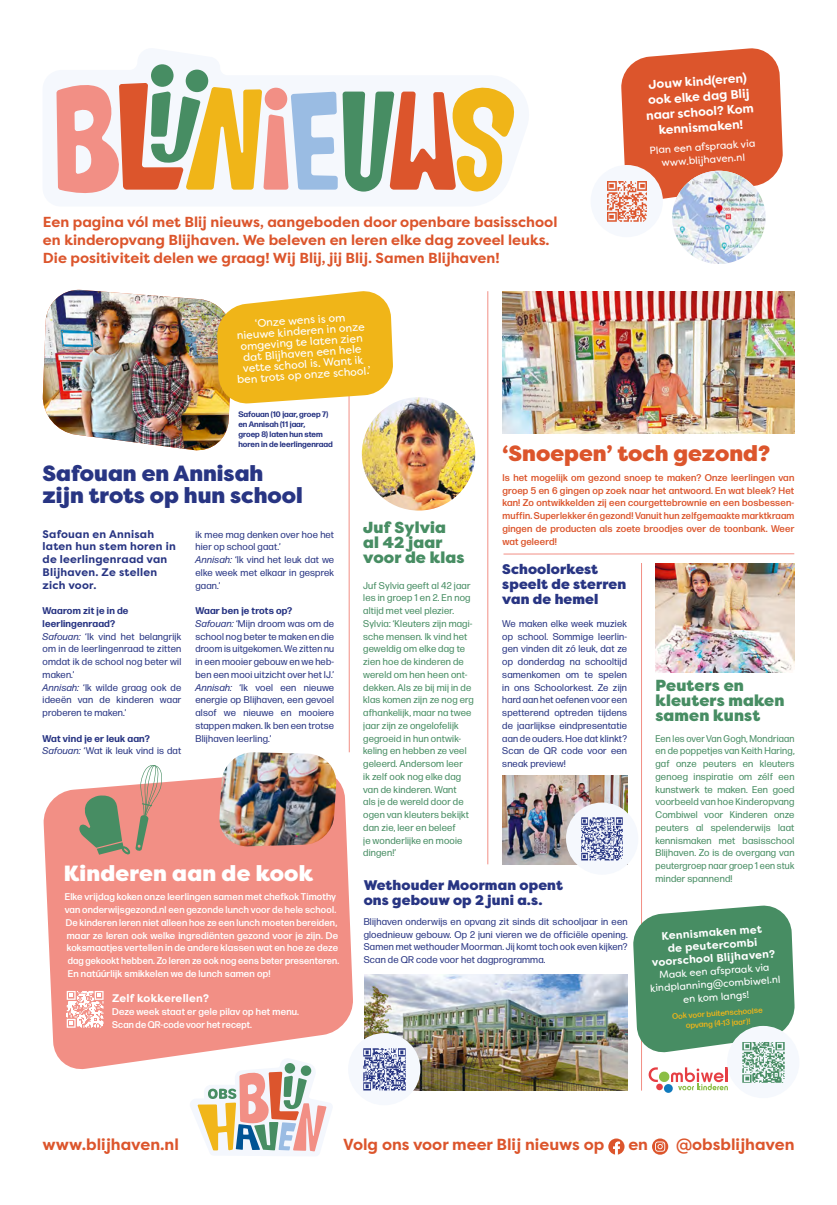
<style>
.page{position:relative;width:837px;height:1205px;background:#fff}
.page>*{position:absolute;margin:0;border:0;box-sizing:border-box;transform-origin:0 0}
.t1{font:900 22px/22px "Filson Pro";color:#283583}
.t2{font:900 22px "Filson Pro";color:#dc552c}
.t3{font:900 22px "Filson Pro";letter-spacing:.01em;color:#fff}
.t4{font:900 16px/15px "Filson Pro";letter-spacing:.01em;color:#478d63}
.t5{font:700 16px "Filson Pro";color:#dc552c}
.t6{font:700 14.5px/18px "Filson Pro";color:#dc552c}
.t7{font:900 14px/15px "Filson Pro";letter-spacing:.01em;color:#283583}
.t8{font:700 12.4px/15.3px "Filson Pro";color:#fff;text-align:center}
.t9{font:11px/11px "Filson Pro";color:#fff;text-align:center}
.Intro_klein{font:700 11px/12.8px "Filson Pro";letter-spacing:.02em;color:#283583}
.Intro_klein-2{font:700 11px/12.7px "Filson Pro";letter-spacing:.02em;color:#fff;text-align:center}
.t10{font:10.2px/13.1px "Filson Pro";color:#fff;text-align:center}
.t11{font:10px/12.9px "Filson Pro";color:#fff;text-align:center}
.brood{font:9.8px/12.8px "Forma DJR Text";letter-spacing:.02em;color:#283583;text-align:justify}
.brood-2{font:9.8px/12.8px "Forma DJR Text";letter-spacing:.02em;color:#478d63}
.brood-3{font:500 9.8px "Forma DJR Text";letter-spacing:.02em;color:#fff}
.brood-4{font:500 9.8px/12.8px "Forma DJR Text";letter-spacing:.02em;color:#dc552c;text-align:justify}
.brood-5{font:500 9.8px "Forma DJR Text";letter-spacing:.02em;color:#fff;scale:.96 1}
.brood-6{font:700 9.8px/12.8px "Forma DJR Text";letter-spacing:.02em;color:#283583}
.brood-7{font:700 8px/10px "Forma DJR Text";color:#283583}
.brood-8{font:500 8px/10px "Forma DJR Text";color:#f0b518;text-align:center}
.s1{font-style:italic}
</style>
<div class="page">
<img style="left:502px;top:775px;width:125px;height:89px">
<svg style="left:663px;top:1084px;width:9px;height:9px"></svg>
<svg style="left:648px;top:1067px;width:79px;height:23px"></svg>
<hr style="left:348px;top:391px;width:1px;height:361px;background:#f28f85">
<hr style="left:487px;top:291px;width:1px;height:573px;background:#f28f85">
<hr style="left:641px;top:563px;width:1px;height:527px;background:#f28f85">
<svg style="left:608px;top:1138px;width:16px;height:16px"></svg>
<svg style="left:651px;top:1138px;width:17px;height:16px"></svg>
<svg style="left:654px;top:1141px;width:11px;height:10px"></svg>
<svg style="left:621px;top:48px;width:162px;height:154px;background:#df6641"></svg>
<img style="left:672px;top:171px;width:93px;height:93px;border-radius:47px">
<div style="left:590px;top:165px;width:72px;height:72px;background:#f5f8fd;border-radius:50%"></div>
<img style="left:607px;top:181px;width:40px;height:41px">
<svg style="left:190px;top:1071px;width:142px;height:85px"></svg>
<div style="left:301px;top:1065px;width:10px;height:11px;background:#478d63;border-radius:50%"></div>
<div style="left:284px;top:1063px;width:11px;height:10px;background:#478d63;border-radius:50%"></div>
<img style="left:502px;top:291px;width:292px;height:143px">
<img style="left:42px;top:289px;width:351px;height:163px">
<img style="left:362px;top:397px;width:113px;height:113px;border-radius:57px">
<svg style="left:43px;top:777px;width:310px;height:294px;background:#f39d94"></svg>
<img style="left:218px;top:752px;width:119px;height:95px">
<svg style="left:79px;top:765px;width:83px;height:89px"></svg>
<img style="left:655px;top:563px;width:138px;height:109px">
<img style="left:364px;top:974px;width:263px;height:116px">
<hr style="left:503px;top:553px;width:291px;height:1px;background:#f28f85">
<svg style="left:633px;top:905px;width:161px;height:148px;background:#589872"></svg>
<div style="left:726px;top:1026px;width:73px;height:72px;background:#f5f8fd;border-radius:50%"></div>
<div style="left:565px;top:802px;width:73px;height:73px;background:#f5f8fd;border-radius:50%"></div>
<img style="left:742px;top:1042px;width:43px;height:41px">
<svg style="left:67px;top:991px;width:37px;height:37px"></svg>
<div style="left:186px;top:70px;width:22px;height:22px;background:#478d63;border-radius:50%"></div>
<div style="left:151px;top:64px;width:22px;height:23px;background:#478d63;border-radius:50%"></div>
<svg style="left:56px;top:77px;width:459px;height:117px"></svg>
<div style="left:348px;top:1033px;width:72px;height:72px;background:#f5f8fd;border-radius:50%"></div>
<img style="left:363px;top:1048px;width:43px;height:43px">
<img style="left:581px;top:817px;width:42px;height:44px">
<p class="t6" style="left:43px;top:213px;width:516px">Een pagina vól met Blij nieuws, aangeboden door openbare basisschool en kinderopvang Blijhaven. We beleven en leren elke dag zoveel leuks.<br>Die positiviteit delen we graag! Wij Blij, jij Blij. Samen Blijhaven!</p>
<p class="t9" style="left:233px;top:319px;width:135px;rotate:-4deg">‘Onze wens is om<br>nieuwe kinderen in onze omgeving te laten zien dat Blijhaven een hele vette school is. Want ik ben trots op onze school.’</p>
<p class="t8" style="left:643px;top:78px;width:109px;rotate:-4deg">Jouw kind(eren) ook elke dag Blij naar school? Kom kennismaken!</p>
<p class="t10" style="left:648px;top:144px;width:107px;rotate:-4deg">Plan een afspraak via www.blijhaven.nl</p>
<p class="brood-7" style="left:238px;top:409px;width:96px">Safouan (10 jaar, groep 7) en Annisah (11 jaar,<br>groep 8) laten hun stem horen in de leerlingenraad</p>
<p class="t1" style="left:43px;top:463px;width:261px">Safouan en Annisah zijn trots op hun school</p>
<p class="Intro_klein" style="left:43px;top:527px;width:135px">Safouan en Annisah laten hun stem horen in de leerlingenraad van<br>Blijhaven. Ze stellen zich voor.</p>
<p class="brood-6" style="left:43px;top:604px;width:87px">Waarom zit je in de leerlingenraad?</p>
<p class="brood" style="left:43px;top:629px;width:140px"><span class="s1">Safouan:</span> ‘Ik vind het belangrijk om in de leerlingenraad te zitten omdat ik de school nog beter wil maken.’</p>
<p class="brood" style="left:43px;top:680px;width:140px"><span class="s1">Annisah:</span> ‘Ik wilde graag ook de ideeën van de kinderen waar proberen te maken.’</p>
<p class="brood-6" style="left:43px;top:731px;width:109px">Wat vind je er leuk aan?</p>
<p class="brood" style="left:43px;top:744px;width:140px"><span class="s1">Safouan:</span> ‘Wat ik leuk vind is dat</p>
<p class="brood" style="left:195px;top:527px;width:140px">ik mee mag denken over hoe het hier op school gaat.’</p>
<p class="brood" style="left:195px;top:553px;width:140px"><span class="s1">Annisah:</span> ‘Ik vind het leuk dat we elke week met elkaar in gesprek gaan.’</p>
<p class="brood-6" style="left:195px;top:604px;width:98px">Waar ben je trots op?</p>
<p class="brood" style="left:195px;top:617px;width:140px"><span class="s1">Safouan:</span> ‘Mijn droom was om de school nog beter te maken en die droom is uitgekomen. We zitten nu in een mooier gebouw en we heb&shy;ben een mooi uitzicht over het IJ.’</p>
<p class="brood" style="left:195px;top:680px;width:140px"><span class="s1">Annisah:</span> ‘Ik voel een nieuwe energie op Blijhaven, een gevoel alsof we nieuwe en mooiere stappen maken. Ik ben een trotse Blijhaven leerling.’</p>
<p class="t3" style="left:64px;top:859px;width:251px">Kinderen aan de kook</p>
<p class="brood-3" style="left:65px;top:890px;width:273px">Elke vrijdag koken onze leerlingen samen met chefkok Timothy</p>
<p class="brood-3" style="left:65px;top:903px;width:273px">van onderwijsgezond.nl een gezonde lunch voor de hele school.</p>
<p class="brood-3" style="left:66px;top:916px;width:273px">De kinderen leren niet alleen hoe ze een lunch moeten bereiden,</p>
<p class="brood-3" style="left:67px;top:929px;width:273px">maar ze leren ook welke ingrediënten gezond voor je zijn. De</p>
<p class="brood-3" style="left:67px;top:941px;width:273px">koksmaatjes vertellen in de andere klassen wat en hoe ze deze</p>
<p class="brood-5" style="left:68px;top:954px;width:284px">dag gekookt hebben. Zo leren ze ook nog eens beter presenteren.</p>
<p class="brood-3" style="left:68px;top:967px;width:204px">En natúúrlijk smikkelen we de lunch samen op!</p>
<p class="Intro_klein-2" style="left:112px;top:992px;width:98px">Zelf kokkerellen?</p>
<p class="brood-3" style="left:112px;top:1005px;width:188px">Deze week staat er gele pilav op het menu.</p>
<p class="brood-5" style="left:112px;top:1018px;width:147px">Scan de QR-code voor het recept.</p>
<p class="t2" style="left:502px;top:440px;width:269px">‘Snoepen’ toch gezond?</p>
<p class="brood-4" style="left:502px;top:471px;width:293px">Is het mogelijk om gezond snoep te maken? Onze leerlingen van groep 5 en 6 gingen op zoek naar het antwoord. En wat bleek? Het kan! Zo ontwikkelden zij een courgettebrownie en een bosbessen&shy;muffin. Superlekker én gezond! Vanuit hun zelfgemaakte marktkraam gingen de producten als zoete broodjes over de toonbank. Weer wat geleerd!</p>
<p class="t4" style="left:363px;top:520px;width:103px">Juf Sylvia al 42 jaar voor de klas</p>
<p class="brood-2" style="left:363px;top:578px;width:112px">Juf Sylvia geeft al 42 jaar les in groep 1 en 2. En nog altijd met veel plezier.<br>Sylvia: ‘Kleuters zijn magi&shy;sche mensen. Ik vind het geweldig om elke dag te zien hoe de kinderen de wereld om hen heen ont&shy;dekken. Als ze bij mij in de klas komen zijn ze nog erg afhankelijk, maar na twee jaar zijn ze ongelofelijk gegroeid in hun ontwik&shy;keling en hebben ze veel geleerd. Andersom leer<br>ik zelf ook nog elke dag van de kinderen. Want<br>als je de wereld door de ogen van kleuters bekijkt dan zie, leer en beleef<br>je wonderlijke en mooie dingen!’</p>
<p class="t7" style="left:502px;top:561px;width:125px">Schoolorkest speelt de sterren van de hemel</p>
<p class="brood" style="left:502px;top:617px;width:126px">We maken elke week muziek op school. Sommige leerlin&shy;gen vinden dit zó leuk, dat ze op donderdag na schooltijd samenkomen om te spelen in ons Schoolorkest. Ze zijn hard aan het oefenen voor een spetterend optreden tijdens de jaarlijkse eindpresentatie aan de ouders. Hoe dat klinkt?<br>Scan de QR code voor een sneak preview!</p>
<p class="t4" style="left:655px;top:678px;width:130px">Peuters en kleuters maken samen kunst</p>
<p class="brood-2" style="left:655px;top:731px;width:141px;text-align:justify">Een les over Van Gogh, Mondriaan en de poppetjes van Keith Haring, gaf onze peuters en kleuters genoeg inspiratie om zélf een kunstwerk te maken. Een goed voorbeeld van hoe Kinderopvang Combiwel voor Kinderen onze peuters al spelenderwijs laat kennismaken met basisschool Blijhaven. Zo is de overgang van peutergroep naar groep 1 een stuk minder spannend!</p>
<p class="t7" style="left:363px;top:878px;width:201px">Wethouder Moorman opent ons gebouw op 2 juni a.s.</p>
<p class="brood" style="left:363px;top:915px;width:265px">Blijhaven onderwijs en opvang zit sinds dit schooljaar in een gloednieuw gebouw. Op 2 juni vieren we de officiële opening.<br>Samen met wethouder Moorman. Jij komt toch ook even kijken?<br>Scan de QR code voor het dagprogramma.</p>
<p class="Intro_klein-2" style="left:649px;top:930px;width:125px;rotate:-4deg">Kennismaken met<br>de peutercombi voorschool Blijhaven?</p>
<p class="t11" style="left:648px;top:969px;width:132px;rotate:-4deg">Maak een afspraak via kindplanning@combiwel.nl en kom langs!</p>
<p class="brood-8" style="left:671px;top:1011px;width:92px;rotate:-4deg">Ook voor buitenschoolse opvang (4-13 jaar)!</p>
<p class="t5" style="left:43px;top:1134px;width:138px">www.blijhaven.nl</p>
<p class="t5" style="left:343px;top:1134px;width:262px">Volg ons voor meer Blij nieuws op</p>
<p class="t5" style="left:628px;top:1134px;width:21px">en</p>
<p class="t5" style="left:675px;top:1134px;width:120px">@obsblijhaven</p>
</div>
